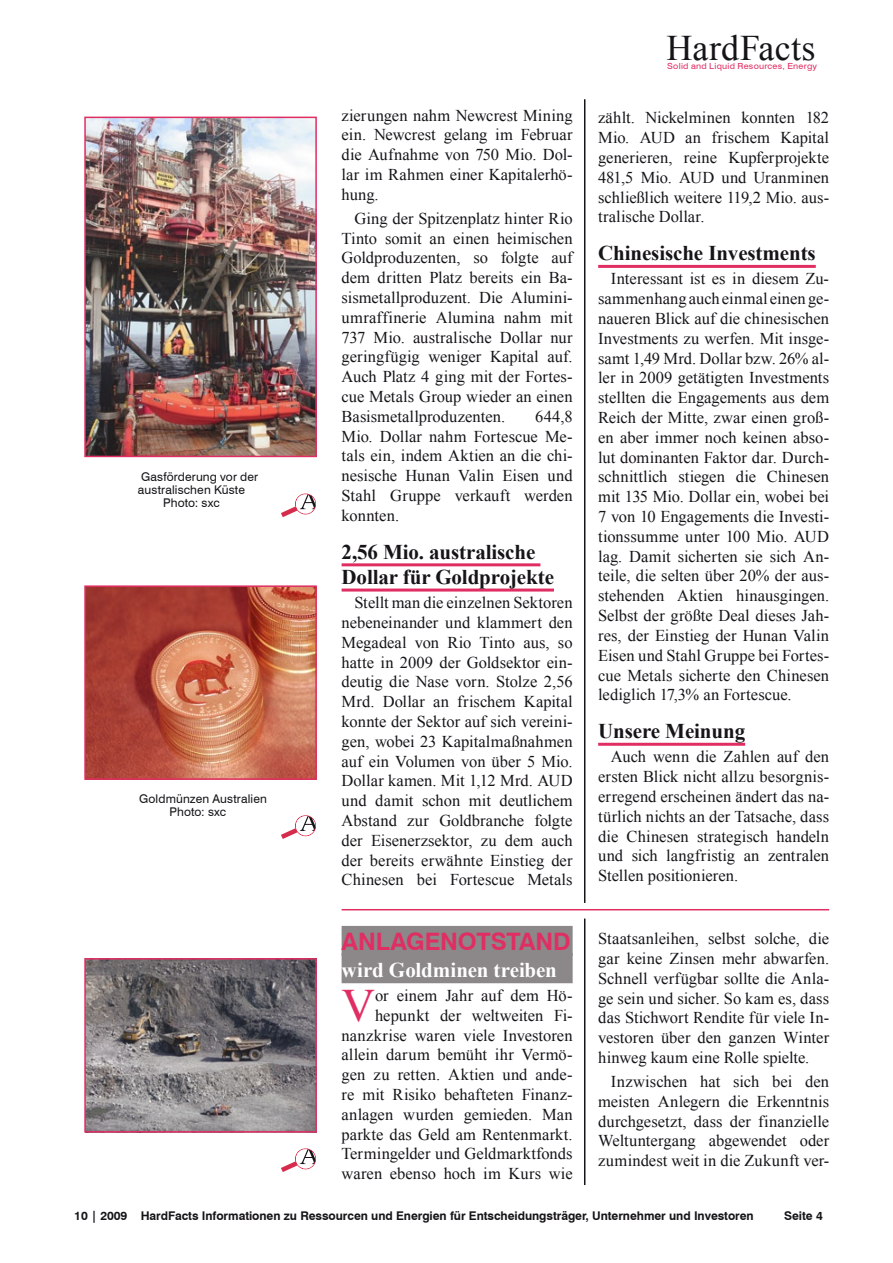
<style>
.page{position:relative;width:893px;height:1263px;background:#fff}
.page>*{position:absolute;margin:0;border:0;box-sizing:border-box;transform-origin:0 0}
.t1{font:46.35px "Times New Roman";color:#e02e63}
.t2{font:36px "Times New Roman";letter-spacing:.01em;color:#161418}
.t3{font:700 24px "Swiss 721 BT";letter-spacing:-.005em;color:#e02e63}
.t4{font:700 21px/25.2px "Times New Roman";letter-spacing:-.005em;color:#161418}
.t5{font:700 21px "Times New Roman";letter-spacing:-.01em;color:#fff}
.t6{font:16.5px/19.8px "Times New Roman";letter-spacing:.005em;color:#161418;text-align:justify}
.t7{font:700 12px "Swiss 721 BT";letter-spacing:-.005em;color:#161418}
.t8{font:12px/13.2px "Swiss 721 BT";letter-spacing:.01em;color:#161418}
.t9{font:8.4px "Swiss 721 BT";letter-spacing:.025em;color:#e02e63;scale:1.07 1}
</style>
<div class="page">
<hr style="left:584px;top:99px;width:1px;height:804px;background:#161418">
<svg style="left:281px;top:815px;width:35px;height:24px"></svg>
<svg style="left:281px;top:493px;width:35px;height:24px"></svg>
<hr style="left:342px;top:563px;width:198px;height:3px;background:#e02e63">
<hr style="left:342px;top:588px;width:212px;height:3px;background:#e02e63">
<hr style="left:598px;top:265px;width:218px;height:3px;background:#e02e63">
<hr style="left:598px;top:743px;width:147px;height:3px;background:#e02e63">
<hr style="left:342px;top:909px;width:487px;height:1px;background:#e02e63">
<div style="left:342px;top:926px;width:231px;height:30px;background:#8c8789"></div>
<div style="left:342px;top:953px;width:231px;height:30px;background:#8c8789"></div>
<hr style="left:584px;top:918px;width:1px;height:267px;background:#161418">
<img style="left:87px;top:120px;width:227px;height:334px">
<div style="left:84px;top:117px;width:233px;height:340px;border:2px solid #e02e63"></div>
<img style="left:87px;top:588px;width:227px;height:189px">
<div style="left:84px;top:585px;width:233px;height:195px;border:2px solid #e02e63"></div>
<img style="left:87px;top:961px;width:227px;height:168px">
<div style="left:84px;top:958px;width:233px;height:174px;border:2px solid #e02e63"></div>
<svg style="left:281px;top:1148px;width:35px;height:24px"></svg>
<p class="t8" style="left:141px;top:470px;width:119px">Gasförderung vor der</p>
<p class="t8" style="left:138px;top:483px;width:109px">australischen Küste</p>
<p class="t8" style="left:163px;top:496px;width:58px">Photo: sxc</p>
<p class="t8" style="left:170px;top:792px;width:99px;text-indent:-30px">Goldmünzen Australien<br>Photo: sxc</p>
<p class="t6" style="left:342px;top:105px;width:233px">zierungen nahm Newcrest Mining ein. Newcrest gelang im Februar die Aufnahme von 750 Mio. Dol&shy;lar im Rahmen einer Kapitalerhö&shy;hung.</p>
<p class="t6" style="left:342px;top:208px;width:233px;text-indent:13px">Ging der Spitzenplatz hinter Rio Tinto somit an einen heimischen Goldproduzenten, so folgte auf dem dritten Platz bereits ein Ba&shy;sismetallproduzent. Die Alumini&shy;umraffinerie Alumina nahm mit 737 Mio. australische Dollar nur geringfügig weniger Kapital auf.<br>Auch Platz 4 ging mit der Fortes&shy;cue Metals Group wieder an einen Basismetallproduzenten.</p>
<p class="t6" style="left:342px;top:406px;width:233px;text-indent:194px">644,8<br>Mio. Dollar nahm Fortescue Me&shy;tals ein, indem Aktien an die chi&shy;nesische Hunan Valin Eisen und Stahl Gruppe verkauft werden konnten.</p>
<p class="t4" style="left:342px;top:539px;width:214px">2,56 Mio. australische<br>Dollar für Goldprojekte</p>
<p class="t6" style="left:342px;top:592px;width:233px;text-indent:13px">Stellt man die einzelnen Sektoren nebeneinander und klammert den Megadeal von Rio Tinto aus, so hatte in 2009 der Goldsektor ein&shy;deutig die Nase vorn. Stolze 2,56<br>Mrd. Dollar an frischem Kapital konnte der Sektor auf sich vereini&shy;gen, wobei 23 Kapitalmaßnahmen auf ein Volumen von über 5 Mio.<br>Dollar kamen. Mit 1,12 Mrd. AUD und damit schon mit deutlichem Abstand zur Goldbranche folgte der Eisenerzsektor, zu dem auch der bereits erwähnte Einstieg der Chinesen bei Fortescue Metals</p>
<h3 class="t3" style="left:342px;top:926px;width:231px">Anlagenotstand</h3>
<p class="t5" style="left:342px;top:955px;width:217px">wird Goldminen treiben</p>
<h1 class="t1" style="left:342px;top:974px;width:35px">V</h1>
<p class="t6" style="left:342px;top:985px;width:233px;text-align:right">or einem Jahr auf dem Hö&shy;hepunkt der weltweiten Fi&shy;nanzkrise waren viele Investoren allein darum bemüht ihr Vermö&shy;gen zu retten. Aktien und ande&shy;re mit Risiko behafteten Finanz&shy;anlagen wurden gemieden. Man parkte das Geld am Rentenmarkt.<br>Termingelder und Geldmarktfonds waren ebenso hoch im Kurs wie</p>
<h2 class="t2" style="left:666px;top:24px;width:151px">HardFacts</h2>
<p class="t9" style="left:667px;top:61px;width:142px">Solid and Liquid Resources, Energy</p>
<p class="t6" style="left:598px;top:108px;width:233px">zählt. Nickelminen konnten 182<br>Mio. AUD an frischem Kapital generieren, reine Kupferprojekte 481,5 Mio. AUD und Uranminen schließlich weitere 119,2 Mio. aus&shy;tralische Dollar.</p>
<p class="t4" style="left:598px;top:240px;width:219px">Chinesische Investments</p>
<p class="t6" style="left:598px;top:269px;width:233px;text-indent:13px">Interessant ist es in diesem Zu&shy;sammenhang auch einmal einen ge&shy;naueren Blick auf die chinesischen Investments zu werfen. Mit insge&shy;samt 1,49 Mrd. Dollar bzw. 26% al&shy;ler in 2009 getätigten Investments stellten die Engagements aus dem Reich der Mitte, zwar einen groß&shy;en aber immer noch keinen abso&shy;lut dominanten Faktor dar. Durch&shy;schnittlich stiegen die Chinesen mit 135 Mio. Dollar ein, wobei bei 7 von 10 Engagements die Investi&shy;tionssumme unter 100 Mio. AUD lag. Damit sicherten sie sich An&shy;teile, die selten über 20% der aus&shy;stehenden Aktien hinausgingen.<br>Selbst der größte Deal dieses Jah&shy;res, der Einstieg der Hunan Valin Eisen und Stahl Gruppe bei Fortes&shy;cue Metals sicherte den Chinesen lediglich 17,3% an Fortescue.</p>
<p class="t4" style="left:598px;top:718px;width:148px">Unsere Meinung</p>
<p class="t6" style="left:598px;top:747px;width:233px;text-indent:13px">Auch wenn die Zahlen auf den ersten Blick nicht allzu besorgnis&shy;erregend erscheinen ändert das na&shy;türlich nichts an der Tatsache, dass die Chinesen strategisch handeln und sich langfristig an zentralen Stellen positionieren.</p>
<p class="t6" style="left:598px;top:928px;width:233px">Staatsanleihen, selbst solche, die gar keine Zinsen mehr abwarfen.<br>Schnell verfügbar sollte die Anla&shy;ge sein und sicher. So kam es, dass das Stichwort Rendite für viele In&shy;vestoren über den ganzen Winter hinweg kaum eine Rolle spielte.</p>
<p class="t6" style="left:598px;top:1071px;width:233px;text-indent:13px">Inzwischen hat sich bei den meisten Anlegern die Erkenntnis durchgesetzt, dass der finanzielle Weltuntergang abgewendet oder zumindest weit in die Zukunft ver-</p>
<p class="t7" style="left:74px;top:1208px;width:681px">10 | 2009 HardFacts Informationen zu Ressourcen und Energien für Entscheidungsträger, Unternehmer und Investoren</p>
<p class="t7" style="left:784px;top:1208px;width:40px">Seite 4</p>
</div>
